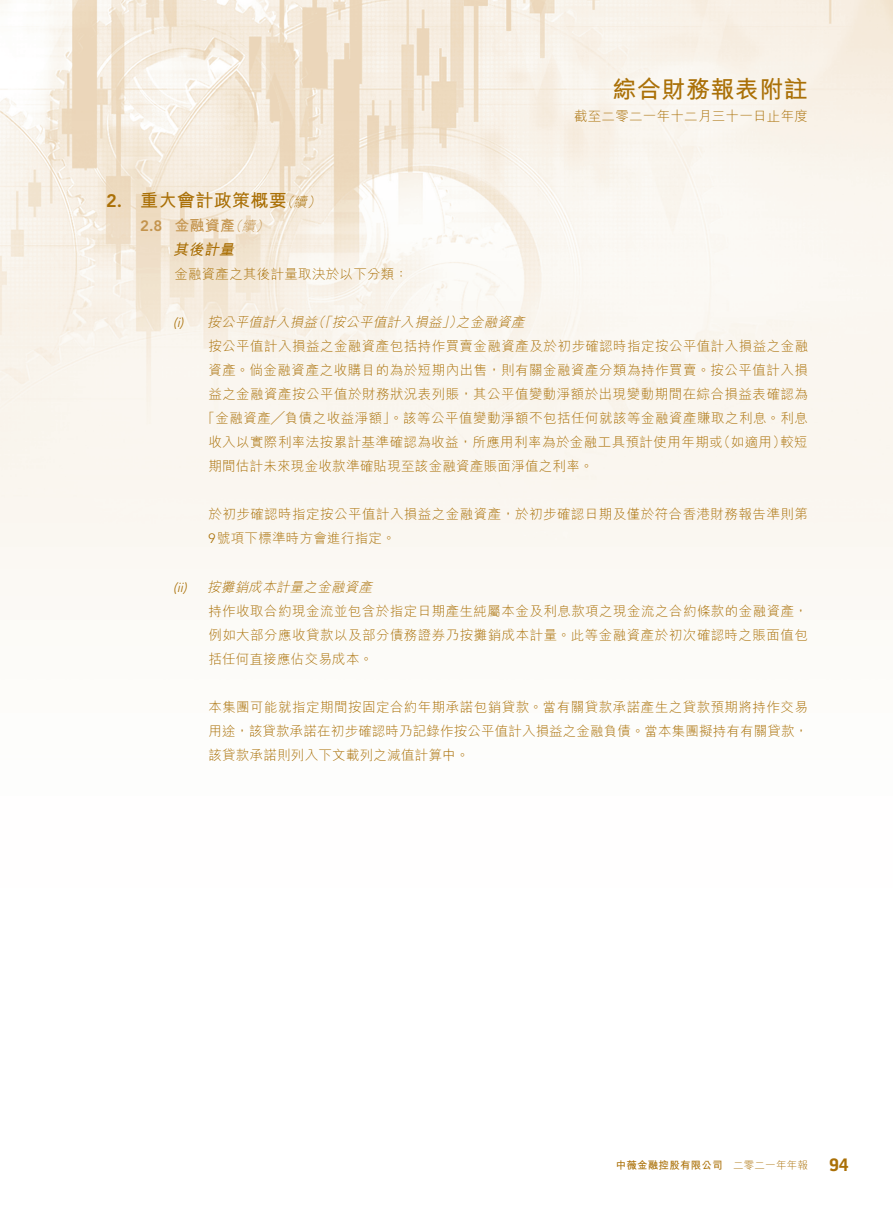
<style>
.page{position:relative;width:893px;height:1212px;background:#fff}
.page>*{position:absolute;margin:0;border:0;box-sizing:border-box;transform-origin:0 0}
.t1{font:700 24px "M Hei HK";letter-spacing:.02em;color:#aa7007}
._01_H1{font:700 18px "M Hei HK";letter-spacing:.02em;color:#aa7007}
.t2{font:700 18px "Battersea";color:#aa7007}
._01_H1-2{font:800 18px "Avenir LT Std";color:#aa7007}
._02_H2{font:700 15px "M Hei HK";color:#c4944d}
._03_H3{font:italic 700 15px "M Hei HK";color:#aa7007}
._02_H2-2{font:800 15px "Avenir LT Std";color:#c4944d}
._00_txt{font:300 13.5px/24px "M Hei HK";letter-spacing:.035em;color:#aa7007}
._00_txt-2{font:italic 300 13.5px "M Hei HK";color:#aa7007}
._00_txt-3{font:italic 300 13.5px "Avenir LT Std";color:#aa7007}
._01_H1-3{font:italic 300 13.5px "M Hei HK";color:#aa7007}
._02_H2-3{font:italic 300 13.5px "M Hei HK";color:#c4944d}
.t3{font:700 10.5px "M Hei HK";letter-spacing:.02em;color:#aa7007}
.t4{font:300 10.5px "M Hei HK";letter-spacing:.02em;color:#aa7007}
.s1{font-family:"Avenir LT Std"}
</style>
<div class="page">
<img style="left:0;top:0;width:893px;height:596px">
<h1 class="t1" style="left:612px;top:72px;width:197px">綜合財務報表附註</h1>
<p class="_00_txt" style="left:574px;top:104px;width:235px">截至二零二一年十二月三十一日止年度</p>
<p class="_01_H1-2" style="left:106px;top:190px;width:17px">2.</p>
<p class="_01_H1" style="left:140px;top:188px;width:148px">重大會計政策概要</p>
<p class="_01_H1-3" style="left:294px;top:196px;width:18px">續</p>
<p class="_01_H1-3" style="left:280px;top:196px;width:18px">（</p>
<p class="_01_H1-3" style="left:307px;top:196px;width:18px">(</p>
<p class="_02_H2-2" style="left:140px;top:217px;width:24px">2.8</p>
<p class="_02_H2" style="left:174px;top:215px;width:62px">金融資產</p>
<p class="_02_H2-3" style="left:242px;top:220px;width:18px">續</p>
<p class="_02_H2-3" style="left:228px;top:220px;width:18px">（</p>
<p class="_02_H2-3" style="left:255px;top:220px;width:18px">(</p>
<p class="_03_H3" style="left:173px;top:239px;width:66px">其後計量</p>
<p class="_00_txt" style="left:174px;top:262px;width:235px">金融資產之其後計量取決於以下分類：</p>
<p class="_00_txt-3" style="left:173px;top:315px;width:15px">)i(</p>
<p class="_00_txt-3" style="left:173px;top:579px;width:18px">)i i(</p>
<p class="_00_txt-2" style="left:311px;top:316px;width:25px">（「</p>
<p class="_00_txt-2" style="left:442px;top:316px;width:25px">」）</p>
<p class="_00_txt-2" style="left:207px;top:316px;width:114px">按公平值計入損益</p>
<p class="_00_txt-2" style="left:332px;top:316px;width:114px">按公平值計入損益</p>
<p class="_00_txt-2" style="left:456px;top:316px;width:73px">之金融資產</p>
<p class="_00_txt" style="left:202px;top:334px;width:608px;text-align:right">按公平值計入損益之金融資產包括持作買賣金融資產及於初步確認時指定按公平值計入損益之金融資產。倘金融資產之收購目的為於短期內出售，則有關金融資產分類為持作買賣。按公平值計入損益之金融資產按公平值於財務狀況表列賬，其公平值變動淨額於出現變動期間在綜合損益表確認為「金融資產╱負債之收益淨額」。該等公平值變動淨額不包括任何就該等金融資產賺取之利息。利息較短</p>
<p class="_00_txt" style="left:717px;top:430px;width:70px">（如適用）</p>
<p class="_00_txt" style="left:208px;top:430px;width:516px">收入以實際利率法按累計基準確認為收益，所應用利率為於金融工具預計使用年期或期間估計未來現金收款準確貼現至該金融資產賬面淨值之利率。</p>
<p class="_00_txt" style="left:208px;top:502px;width:601px">於初步確認時指定按公平值計入損益之金融資產，於初步確認日期及僅於符合香港財務報告準則第<br><span class="s1">9</span>號項下標準時方會進行指定。</p>
<p class="_00_txt-2" style="left:207px;top:580px;width:169px">按攤銷成本計量之金融資產</p>
<p class="_00_txt" style="left:208px;top:598px;width:601px;text-align:justify">持作收取合約現金流並包含於指定日期產生純屬本金及利息款項之現金流之合約條款的金融資產，例如大部分應收貸款以及部分債務證券乃按攤銷成本計量。此等金融資產於初次確認時之賬面值包括任何直接應佔交易成本。</p>
<p class="_00_txt" style="left:208px;top:694px;width:601px;text-align:justify">本集團可能就指定期間按固定合約年期承諾包銷貸款。當有關貸款承諾產生之貸款預期將持作交易用途，該貸款承諾在初步確認時乃記錄作按公平值計入損益之金融負債。當本集團擬持有有關貸款，該貸款承諾則列入下文載列之減值計算中。</p>
<p class="t3" style="left:616px;top:1158px;width:108px">中薇金融控股有限公司</p>
<p class="t4" style="left:733px;top:1160px;width:76px">二零二一年年報</p>
<h2 class="t2" style="left:829px;top:1153px;width:21px">94</h2>
</div>
